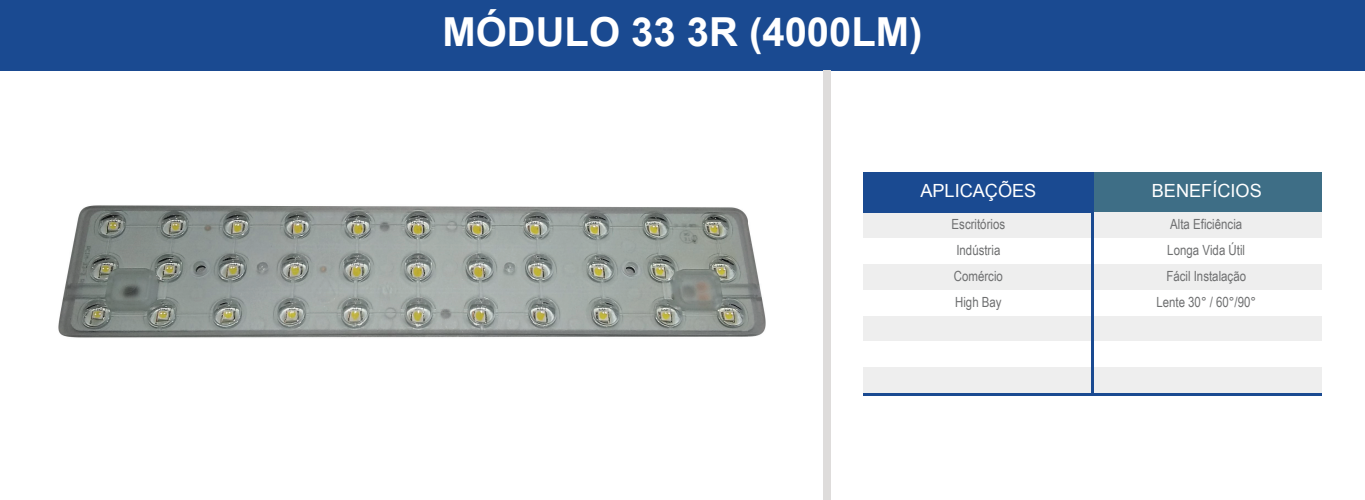
<style>
.page{position:relative;width:1365px;height:500px;background:#fff}
.page>*{position:absolute;margin:0;border:0;box-sizing:border-box;transform-origin:0 0}
.t1{font:700 40px "Arial";color:#fff}
.t2{font:18.2px "Arial";color:#fff}
.t3{font:14px "Arial Narrow";color:#6e6f70}
</style>
<div class="page">
<div style="left:0;top:0;width:1365px;height:70px;background:#1a4a91"></div>
<div style="left:1092px;top:172px;width:229px;height:40px;background:#3e6e86"></div>
<div style="left:863px;top:212px;width:231px;height:26px;background:#eee"></div>
<div style="left:863px;top:264px;width:231px;height:26px;background:#eee"></div>
<div style="left:863px;top:316px;width:231px;height:25px;background:#eee"></div>
<div style="left:1091px;top:212px;width:230px;height:26px;background:#eee"></div>
<div style="left:1091px;top:264px;width:230px;height:26px;background:#eee"></div>
<div style="left:863px;top:367px;width:231px;height:26px;background:#eee"></div>
<div style="left:1091px;top:367px;width:230px;height:26px;background:#eee"></div>
<div style="left:1091px;top:316px;width:230px;height:25px;background:#eee"></div>
<hr style="left:1091px;top:212px;width:3px;height:181px;background:#1a4a91">
<hr style="left:863px;top:393px;width:458px;height:3px;background:#1a4a91">
<div style="left:863px;top:172px;width:231px;height:40px;background:#1a4a91"></div>
<div style="left:823px;top:70px;width:8px;height:430px;background:#dedcdb"></div>
<img style="left:58px;top:205px;width:708px;height:133px">
<h1 class="t1" style="left:442px;top:5px;width:482px">MÓDULO 33 3R (4000LM)</h1>
<h2 class="t2" style="left:920px;top:179px;width:118px">APLICAÇÕES</h2>
<h2 class="t2" style="left:1152px;top:179px;width:111px">BENEFÍCIOS</h2>
<p class="t3" style="left:952px;top:214px;width:55px">Escritórios</p>
<p class="t3" style="left:1170px;top:214px;width:74px">Alta Eficiência</p>
<p class="t3" style="left:956px;top:240px;width:46px">Indústria</p>
<p class="t3" style="left:1167px;top:240px;width:79px">Longa Vida Útil</p>
<p class="t3" style="left:954px;top:266px;width:51px">Comércio</p>
<p class="t3" style="left:1166px;top:266px;width:81px">Fácil Instalação</p>
<p class="t3" style="left:955px;top:291px;width:48px">High Bay</p>
<p class="t3" style="left:1156px;top:291px;width:101px">Lente 30° / 60°/90°</p>
</div>
